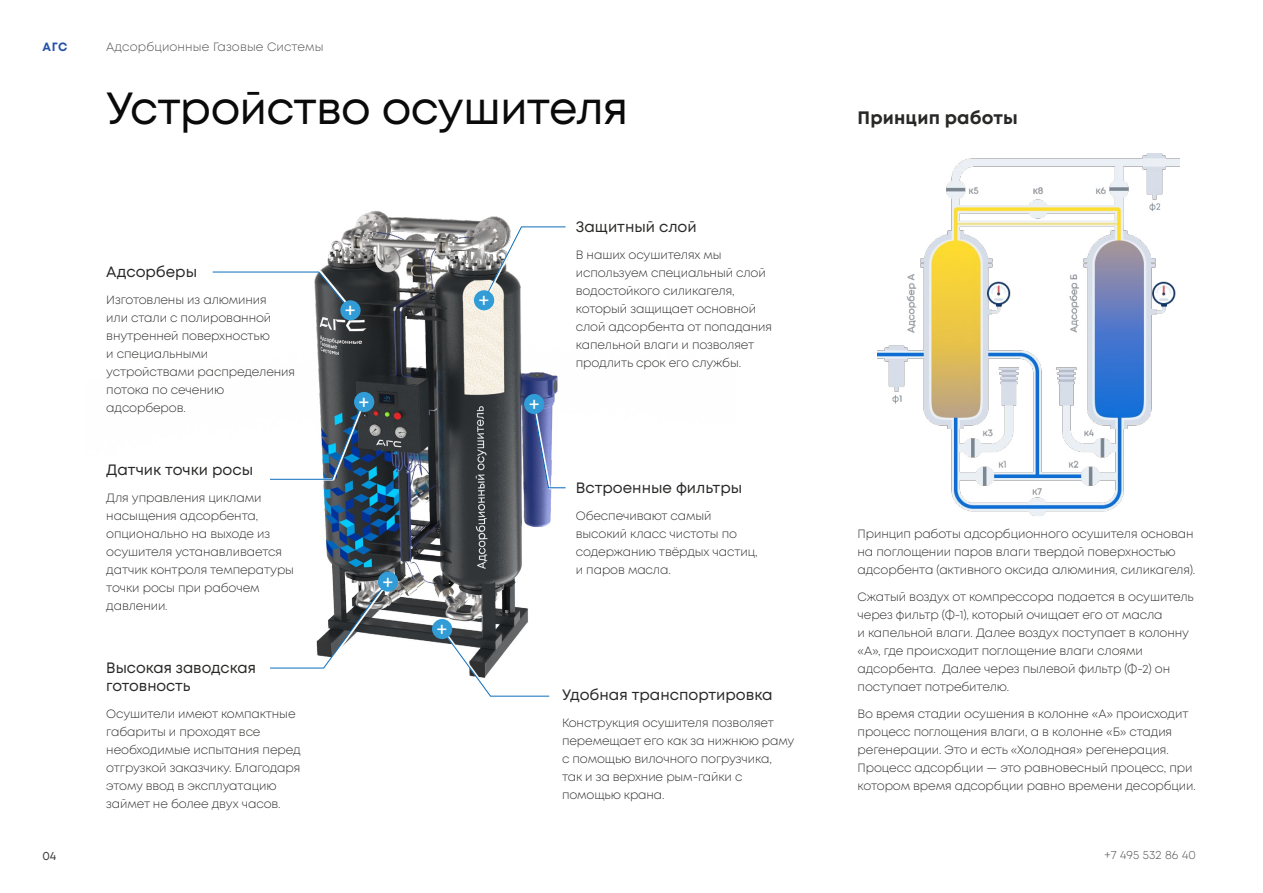
<style>
.page{position:relative;width:1263px;height:893px;background:#fff}
.page>*{position:absolute;margin:0;border:0;box-sizing:border-box;transform-origin:0 0}
.t1{font:45px "Mont";letter-spacing:-.02em;color:#0a0a0a}
.t2{font:19.5px "Mont";color:#fff}
.t3{font:700 18px "Mont";letter-spacing:.01em;color:#282827}
.t4{font:15px/18px "Mont";color:#282827}
.t5{font:300 12px/18px "Mont";letter-spacing:-.01em;color:#282827}
.t6{font:300 12px "Mont";letter-spacing:.01em;color:#4a4a49}
.t7{font:700 12px "Mont";color:#2652a8}
.t8{font:12px "Mont";color:#3c3c3b}
</style>
<div class="page">
<img style="left:316px;top:210px;width:242px;height:433px">
<img style="left:877px;top:154px;width:302px;height:362px">
<svg style="left:481px;top:226px;width:85px;height:79px"></svg>
<svg style="left:532px;top:403px;width:34px;height:86px"></svg>
<svg style="left:361px;top:412px;width:2px;height:68px"></svg>
<img style="left:270px;top:407px;width:91px;height:73px">
<svg style="left:270px;top:580px;width:119px;height:89px"></svg>
<svg style="left:450px;top:623px;width:101px;height:20px"></svg>
<svg style="left:437px;top:624px;width:113px;height:73px"></svg>
<svg style="left:212px;top:271px;width:143px;height:45px"></svg>
<div style="left:474px;top:290px;width:20px;height:20px;background:#329cd7;border-radius:50%"></div>
<div style="left:340px;top:300px;width:21px;height:20px;background:#329cd7;border-radius:50%"></div>
<div style="left:524px;top:394px;width:20px;height:20px;background:#329cd7;border-radius:50%"></div>
<div style="left:378px;top:572px;width:20px;height:20px;background:#329cd7;border-radius:50%"></div>
<div style="left:354px;top:392px;width:20px;height:20px;background:#329cd7;border-radius:50%"></div>
<div style="left:432px;top:619px;width:20px;height:20px;background:#329cd7;border-radius:50%"></div>
<p class="t7" style="left:43px;top:39px;width:26px">АГС</p>
<p class="t6" style="left:106px;top:40px;width:219px">Адсорбционные Газовые Системы</p>
<h1 class="t1" style="left:106px;top:79px;width:523px">Устройство осушителя</h1>
<p class="t4" style="left:106px;top:263px;width:92px">Адсорберы</p>
<p class="t5" style="left:106px;top:291px;width:190px">Изготовлены из алюминия<br>или стали с полированной внутренней поверхностью<br>и специальными устройствами распределения потока по сечению адсорберов.</p>
<p class="t4" style="left:106px;top:461px;width:148px">Датчик точки росы</p>
<p class="t5" style="left:106px;top:489px;width:189px">Для управления циклами насыщения адсорбента, опционально на выходе из осушителя устанавливается датчик контроля температуры точки росы при рабочем давлении.</p>
<p class="t4" style="left:106px;top:659px;width:151px">Высокая заводская готовность</p>
<p class="t5" style="left:106px;top:705px;width:196px">Осушители имеют компактные габариты и проходят все необходимые испытания перед отгрузкой заказчику. Благодаря этому ввод в эксплуатацию займет не более двух часов.</p>
<h2 class="t2" style="left:345px;top:298px;width:12px">+</h2>
<h2 class="t2" style="left:359px;top:390px;width:12px">+</h2>
<h2 class="t2" style="left:383px;top:569px;width:12px">+</h2>
<h2 class="t2" style="left:479px;top:288px;width:12px">+</h2>
<h2 class="t2" style="left:437px;top:617px;width:12px">+</h2>
<h2 class="t2" style="left:529px;top:392px;width:12px">+</h2>
<p class="t4" style="left:576px;top:218px;width:122px">Защитный слой</p>
<p class="t5" style="left:576px;top:246px;width:198px">В наших осушителях мы используем специальный слой водостойкого силикагеля, который защищает основной слой адсорбента от попадания капельной влаги и позволяет продлить срок его службы.</p>
<p class="t4" style="left:576px;top:479px;width:168px">Встроенные фильтры</p>
<p class="t5" style="left:576px;top:507px;width:183px">Обеспечивают самый высокий класс чистоты по содержанию твёрдых частиц, и паров масла.</p>
<p class="t4" style="left:562px;top:686px;width:212px">Удобная транспортировка</p>
<p class="t5" style="left:562px;top:714px;width:234px">Конструкция осушителя позволяет перемещает его как за нижнюю раму с помощью вилочного погрузчика, так и за верхние рым-гайки с помощью крана.</p>
<h3 class="t3" style="left:857px;top:106px;width:162px">Принцип работы</h3>
<p class="t5" style="left:857px;top:525px;width:339px">Принцип работы адсорбционного осушителя основан на поглощении паров влаги твердой поверхностью адсорбента (активного оксида алюминия, силикагеля).</p>
<p class="t5" style="left:857px;top:588px;width:338px">Сжатый воздух от компрессора подается в осушитель через фильтр (Ф-1), который очищает его от масла<br>и капельной влаги. Далее воздух поступает в колонну «А», где происходит поглощение влаги слоями адсорбента. Далее через пылевой фильтр (Ф-2) он поступает потребителю.</p>
<p class="t5" style="left:857px;top:705px;width:340px">Во время стадии осушения в колонне «А» происходит процесс поглощения влаги, а в колонне «Б» стадия регенерации. Это и есть «Холодная» регенерация.<br>Процесс адсорбции — это равновесный процесс, при котором время адсорбции равно времени десорбции.</p>
<p class="t8" style="left:43px;top:848px;width:15px">04</p>
<p class="t6" style="left:1105px;top:847px;width:93px">+7 495 532 86 40</p>
</div>
